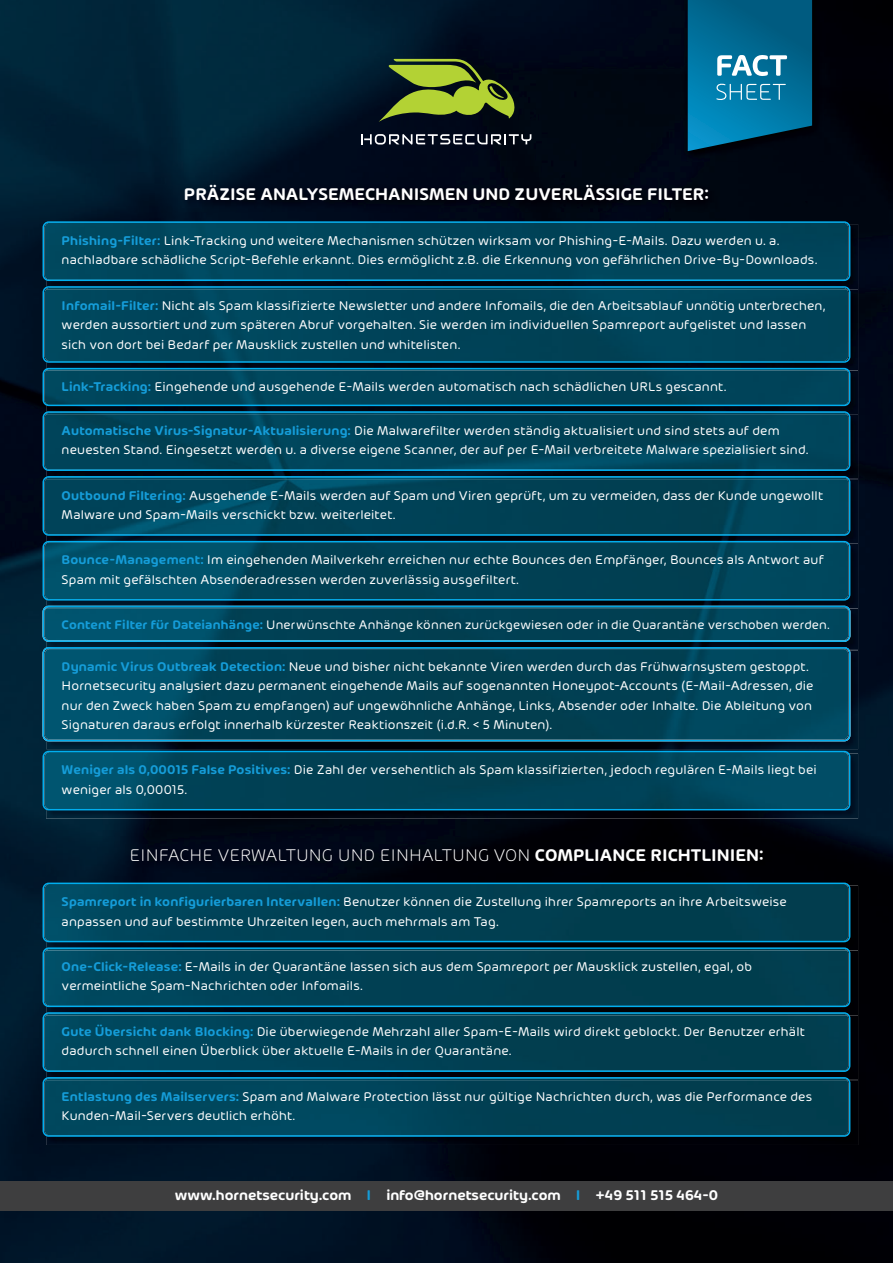
<style>
.page{position:relative;width:893px;height:1263px;background:#fff}
.page>*{position:absolute;margin:0;border:0;box-sizing:border-box;transform-origin:0 0}
.t1{font:300 18px "Hornet";color:#fff}
.t2{font:600 18px "Hornet";color:#fff}
.t3{font:600 15px "Hornet";color:#fff}
.t4{font:13.5px/19.5px "Hornet";letter-spacing:.015em;color:#fff}
.t5{font:13.2px "Hornet";letter-spacing:.015em;color:#fff}
.s1{font-weight:600;color:#159dd9}
.s2{font-weight:600}
.s3{color:#159dd9}
</style>
<div class="page">
<img style="left:0;top:0;width:893px;height:1263px">
<div style="left:0;top:1181px;width:893px;height:30px;background:#3e3e3f"></div>
<img style="left:682px;top:0;width:141px;height:162px">
<svg style="left:688px;top:0;width:124px;height:151px;background:#0b6e95"></svg>
<img style="left:46px;top:753px;width:812px;height:66px">
<img style="left:46px;top:754px;width:801px;height:53px">
<div style="left:43px;top:751px;width:807px;height:59px;border:2px solid #00aeef;border-radius:6px"></div>
<img style="left:46px;top:224px;width:812px;height:525px">
<svg style="left:43px;top:647px;width:807px;height:94px;background:#02485e"></svg>
<img style="left:126px;top:844px;width:648px;height:29px">
<img style="left:46px;top:885px;width:812px;height:260px">
<img style="left:46px;top:885px;width:801px;height:54px">
<div style="left:43px;top:882px;width:807px;height:60px;border:2px solid #00aeef;border-radius:6px"></div>
<img style="left:46px;top:950px;width:801px;height:54px">
<div style="left:43px;top:947px;width:807px;height:60px;border:2px solid #00aeef;border-radius:6px"></div>
<img style="left:46px;top:1015px;width:801px;height:54px">
<div style="left:43px;top:1012px;width:807px;height:60px;border:2px solid #00aeef;border-radius:6px"></div>
<img style="left:46px;top:1080px;width:801px;height:54px">
<div style="left:43px;top:1077px;width:807px;height:60px;border:2px solid #00aeef;border-radius:6px"></div>
<img style="left:180px;top:180px;width:539px;height:31px">
<div style="left:46px;top:224px;width:801px;height:54px;background:#00455b"></div>
<div style="left:43px;top:221px;width:807px;height:60px;border:2px solid #00aeef;border-radius:6px"></div>
<div style="left:46px;top:289px;width:801px;height:71px;background:#00445a"></div>
<div style="left:43px;top:286px;width:807px;height:77px;border:2px solid #00aeef;border-radius:6px"></div>
<div style="left:46px;top:371px;width:801px;height:32px;background:#004359"></div>
<div style="left:43px;top:368px;width:807px;height:38px;border:2px solid #00aeef;border-radius:6px"></div>
<img style="left:47px;top:649px;width:799px;height:1px">
<img style="left:46px;top:414px;width:801px;height:54px">
<div style="left:43px;top:411px;width:807px;height:60px;border:2px solid #00aeef;border-radius:6px"></div>
<img style="left:46px;top:479px;width:801px;height:54px">
<div style="left:43px;top:476px;width:807px;height:60px;border:2px solid #00aeef;border-radius:6px"></div>
<svg style="left:43px;top:606px;width:815px;height:36px;background:#034e66"></svg>
<img style="left:46px;top:607px;width:801px;height:2px">
<img style="left:46px;top:544px;width:801px;height:54px">
<div style="left:43px;top:541px;width:807px;height:60px;border:2px solid #00aeef;border-radius:6px"></div>
<svg style="left:361px;top:134px;width:170px;height:11px"></svg>
<svg style="left:379px;top:59px;width:138px;height:63px;background:#566a26"></svg>
<h1 class="t2" style="left:184px;top:181px;width:526px">PRÄZISE ANALYSEMECHANISMEN UND ZUVERLÄSSIGE FILTER:</h1>
<p class="t4" style="left:62px;top:230px;width:757px"><span class="s1">Phishing-Filter:</span> Link-Tracking und weitere Mechanismen schützen wirksam vor Phishing-E-Mails. Dazu werden u. a. nachladbare schädliche Script-Befehle erkannt. Dies ermöglicht z.B. die Erkennung von gefährlichen Drive-By-Downloads.</p>
<p class="t4" style="left:62px;top:295px;width:765px"><span class="s1">Infomail-Filter:</span> Nicht als Spam klassifizierte Newsletter und andere Infomails, die den Arbeitsablauf unnötig unterbrechen, werden aussortiert und zum späteren Abruf vorgehalten. Sie werden im individuellen Spamreport aufgelistet und lassen sich von dort bei Bedarf per Mausklick zustellen und whitelisten.</p>
<p class="t4" style="left:62px;top:376px;width:666px"><span class="s1">Link-Tracking:</span> Eingehende und ausgehende E-Mails werden automatisch nach schädlichen URLs gescannt.</p>
<p class="t4" style="left:62px;top:420px;width:748px"><span class="s1">Automatische Virus-Signatur-Aktualisierung:</span> Die Malwarefilter werden ständig aktualisiert und sind stets auf dem neuesten Stand. Eingesetzt werden u. a diverse eigene Scanner, der auf per E-Mail verbreitete Malware spezialisiert sind.</p>
<p class="t4" style="left:62px;top:484px;width:763px"><span class="s1">Outbound Filtering:</span> Ausgehende E-Mails werden auf Spam und Viren geprüft, um zu vermeiden, dass der Kunde ungewollt<br>Malware und Spam-Mails verschickt bzw. weiterleitet.</p>
<p class="t4" style="left:62px;top:549px;width:764px"><span class="s1">Bounce-Management:</span> Im eingehenden Mailverkehr erreichen nur echte Bounces den Empfänger, Bounces als Antwort auf<br>Spam mit gefälschten Absenderadressen werden zuverlässig ausgefiltert.</p>
<p class="t5" style="left:62px;top:615px;width:770px"><span class="s1">Content Filter für Dateianhänge:</span> Unerwünschte Anhänge können zurückgewiesen oder in die Quarantäne verschoben werden.</p>
<p class="t4" style="left:62px;top:655px;width:753px"><span class="s1">Dynamic Virus Outbreak Detection:</span> Neue und bisher nicht bekannte Viren werden durch das Frühwarnsystem gestoppt.<br>Hornetsecurity analysiert dazu permanent eingehende Mails auf sogenannten Honeypot-Accounts (E-Mail-Adressen, die nur den Zweck haben Spam zu empfangen) auf ungewöhnliche Anhänge, Links, Absender oder Inhalte. Die Ableitung von Signaturen daraus erfolgt innerhalb kürzester Reaktionszeit (i.d.R. &lt; 5 Minuten).</p>
<p class="t4" style="left:62px;top:759px;width:757px"><span class="s1">Weniger als 0,00015 False Positives:</span> Die Zahl der versehentlich als Spam klassifizierten, jedoch regulären E-Mails liegt bei weniger als 0,00015.</p>
<h1 class="t1" style="left:129px;top:843px;width:636px">EINFACHE VERWALTUNG UND EINHALTUNG VON <span class="s2">COMPLIANCE RICHTLINIEN:</span></h1>
<p class="t4" style="left:62px;top:891px;width:727px"><span class="s1">Spamreport in konfigurierbaren Intervallen:</span> Benutzer können die Zustellung ihrer Spamreports an ihre Arbeitsweise anpassen und auf bestimmte Uhrzeiten legen, auch mehrmals am Tag.</p>
<p class="t4" style="left:62px;top:956px;width:692px"><span class="s1">One-Click-Release:</span> E-Mails in der Quarantäne lassen sich aus dem Spamreport per Mausklick zustellen, egal, ob vermeintliche Spam-Nachrichten oder Infomails.</p>
<p class="t4" style="left:62px;top:1021px;width:745px"><span class="s1">Gute Übersicht dank Blocking:</span> Die überwiegende Mehrzahl aller Spam-E-Mails wird direkt geblockt. Der Benutzer erhält dadurch schnell einen Überblick über aktuelle E-Mails in der Quarantäne.</p>
<p class="t4" style="left:62px;top:1085px;width:752px"><span class="s1">Entlastung des Mailservers:</span> Spam and Malware Protection lässt nur gültige Nachrichten durch, was die Performance des<br>Kunden-Mail-Servers deutlich erhöht.</p>
<p class="t3" style="left:175px;top:1185px;width:545px">www.hornetsecurity.com <span class="s3">I</span> info@hornetsecurity.com <span class="s3">I</span> +49 511 515 464-0</p>
</div>
